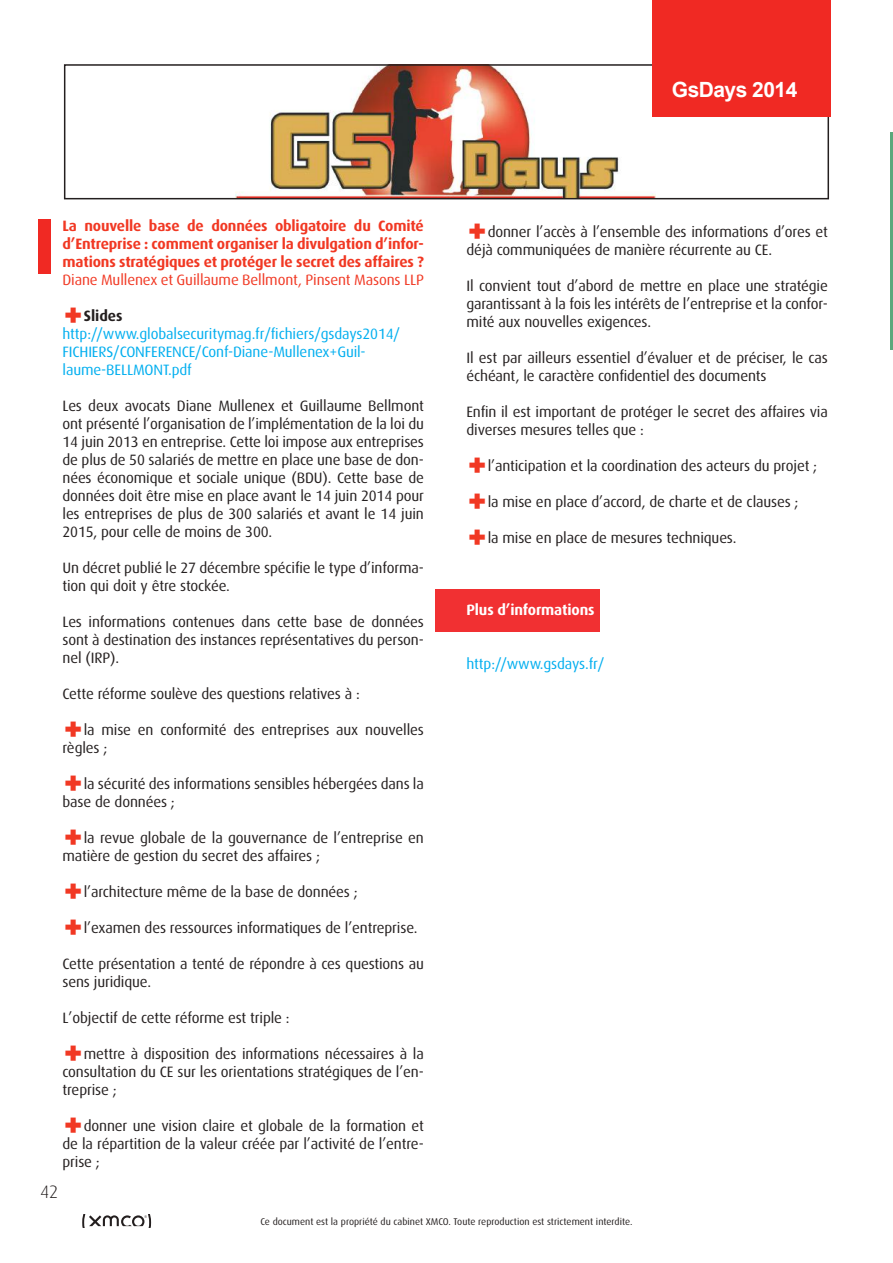
<style>
.page{position:relative;width:893px;height:1263px;background:#fff}
.page>*{position:absolute;margin:0;border:0;box-sizing:border-box;transform-origin:0 0}
.t1{font:900 36px "Dax Pro";color:#f13823}
.t2{font:700 21px "Arial";letter-spacing:-.025em;color:#fff}
.t3{font:300 18px "Dax Pro";color:#241f1f}
.t4{font:15px/18px "Dax Pro";letter-spacing:-.01em;color:#241f1f}
.t5{font:700 15px/18px "Dax Pro";letter-spacing:-.01em;color:#f13823;text-align:justify}
.t6{font:15px/18px "Dax Pro";letter-spacing:-.01em;color:#00aeef}
.t7{font:15px "Dax Pro";letter-spacing:-.01em;color:#f13823}
.t8{font:700 15px "Dax Pro";letter-spacing:-.01em;color:#fff}
.t9{font:700 15px "Dax Pro";color:#241f1f}
.t10{font:9.75px "Dax Pro";color:#241f1f}
</style>
<div class="page">
<svg style="left:82px;top:1214px;width:69px;height:14px"></svg>
<div style="left:435px;top:589px;width:165px;height:42px;background:#f13032"></div>
<img style="left:235px;top:67px;width:421px;height:129px">
<div style="left:64px;top:64px;width:765px;height:135px;border:2px solid #241f1f"></div>
<div style="left:39px;top:219px;width:12px;height:54px;background:#f02923"></div>
<div style="left:652px;top:0;width:178px;height:117px;background:#f02923"></div>
<hr style="left:891px;top:133px;width:2px;height:217px;background:#5ba87c">
<h2 class="t2" style="left:672px;top:76px;width:127px">GsDays 2014</h2>
<p class="t5" style="left:63px;top:216px;width:363px">La nouvelle base de données obligatoire du Comité d’Entreprise : comment organiser la divulgation d’infor&shy;mations stratégiques et protéger le secret des affaires ?</p>
<p class="t7" style="left:63px;top:270px;width:363px">Diane Mullenex et Guillaume Bellmont, Pinsent Masons LLP</p>
<h1 class="t1" style="left:63px;top:290px;width:23px">+</h1>
<p class="t9" style="left:84px;top:306px;width:40px">Slides</p>
<p class="t6" style="left:63px;top:324px;width:339px">http://www.globalsecuritymag.fr/fichiers/gsdays2014/<br>FICHIERS/CONFERENCE/Conf-Diane-Mullenex+Guil&shy;laume-BELLMONT.pdf</p>
<p class="t4" style="left:63px;top:396px;width:363px;text-align:justify">Les deux avocats Diane Mullenex et Guillaume Bellmont ont présenté l’organisation de l’implémentation de la loi du 14 juin 2013 en entreprise. Cette loi impose aux entreprises de plus de 50 salariés de mettre en place une base de don&shy;nées économique et sociale unique (BDU). Cette base de données doit être mise en place avant le 14 juin 2014 pour les entreprises de plus de 300 salariés et avant le 14 juin 2015, pour celle de moins de 300.</p>
<p class="t4" style="left:63px;top:558px;width:363px">Un décret publié le 27 décembre spécifie le type d’informa&shy;tion qui doit y être stockée.</p>
<p class="t4" style="left:63px;top:612px;width:363px;text-align:justify">Les informations contenues dans cette base de données sont à destination des instances représentatives du person&shy;nel (IRP).</p>
<p class="t4" style="left:63px;top:684px;width:299px">Cette réforme soulève des questions relatives à :</p>
<h1 class="t1" style="left:63px;top:704px;width:23px">+</h1>
<p class="t4" style="left:63px;top:720px;width:363px;text-indent:21px">la mise en conformité des entreprises aux nouvelles règles ;</p>
<h1 class="t1" style="left:63px;top:758px;width:23px">+</h1>
<p class="t4" style="left:63px;top:774px;width:363px;text-indent:21px">la sécurité des informations sensibles hébergées dans la base de données ;</p>
<h1 class="t1" style="left:63px;top:812px;width:23px">+</h1>
<p class="t4" style="left:63px;top:828px;width:363px;text-indent:21px">la revue globale de la gouvernance de l’entreprise en matière de gestion du secret des affaires ;</p>
<h1 class="t1" style="left:63px;top:866px;width:23px">+</h1>
<p class="t4" style="left:84px;top:882px;width:275px">l’architecture même de la base de données ;</p>
<h1 class="t1" style="left:63px;top:902px;width:23px">+</h1>
<p class="t4" style="left:84px;top:918px;width:335px">l’examen des ressources informatiques de l’entreprise.</p>
<p class="t4" style="left:63px;top:954px;width:363px">Cette présentation a tenté de répondre à ces questions au sens juridique.</p>
<p class="t4" style="left:63px;top:1008px;width:229px">L’objectif de cette réforme est triple :</p>
<h1 class="t1" style="left:63px;top:1028px;width:23px">+</h1>
<p class="t4" style="left:63px;top:1044px;width:363px;text-align:justify;text-indent:21px">mettre à disposition des informations nécessaires à la consultation du CE sur les orientations stratégiques de l’en&shy;treprise ;</p>
<h1 class="t1" style="left:63px;top:1100px;width:23px">+</h1>
<p class="t4" style="left:63px;top:1116px;width:363px;text-align:justify;text-indent:21px">donner une vision claire et globale de la formation et de la répartition de la valeur créée par l’activité de l’entre&shy;prise ;</p>
<p class="t3" style="left:40px;top:1181px;width:20px">42</p>
<h1 class="t1" style="left:466px;top:207px;width:23px">+</h1>
<p class="t4" style="left:466px;top:223px;width:363px;text-indent:21px">donner l’accès à l’ensemble des informations d’ores et déjà communiquées de manière récurrente au CE.</p>
<p class="t4" style="left:466px;top:277px;width:363px;text-align:justify">Il convient tout d’abord de mettre en place une stratégie garantissant à la fois les intérêts de l’entreprise et la confor&shy;mité aux nouvelles exigences.</p>
<p class="t4" style="left:466px;top:349px;width:363px">Il est par ailleurs essentiel d’évaluer et de préciser, le cas échéant, le caractère confidentiel des documents</p>
<p class="t4" style="left:466px;top:403px;width:363px">Enfin il est important de protéger le secret des affaires via diverses mesures telles que :</p>
<h1 class="t1" style="left:466px;top:441px;width:23px">+</h1>
<p class="t4" style="left:488px;top:457px;width:331px">l’anticipation et la coordination des acteurs du projet ;</p>
<h1 class="t1" style="left:466px;top:477px;width:23px">+</h1>
<p class="t4" style="left:488px;top:493px;width:312px">la mise en place d’accord, de charte et de clauses ;</p>
<h1 class="t1" style="left:466px;top:513px;width:23px">+</h1>
<p class="t4" style="left:488px;top:529px;width:250px">la mise en place de mesures techniques.</p>
<p class="t8" style="left:466px;top:601px;width:130px">Plus d’informations</p>
<p class="t6" style="left:466px;top:655px;width:140px">http://www.gsdays.fr/</p>
<p class="t10" style="left:260px;top:1215px;width:374px">Ce document est la propriété du cabinet XMCO. Toute reproduction est strictement interdite.</p>
</div>
